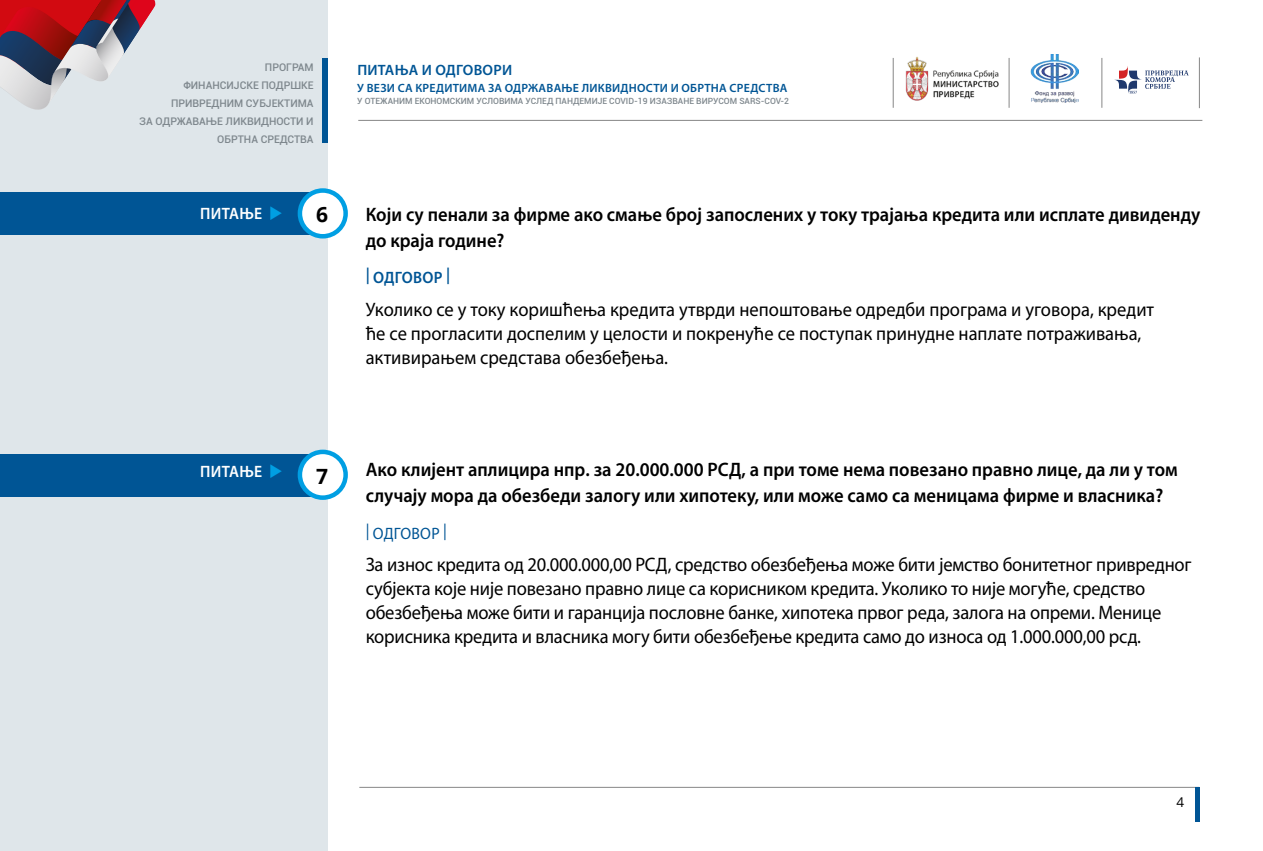
<style>
.page{position:relative;width:1263px;height:851px;background:#fff}
.page>*{position:absolute;margin:0;border:0;box-sizing:border-box;transform-origin:0 0}
.t1{font:700 21px "Open Sans";color:#000}
.t2{font:19.5px/24px "Myriad Pro";letter-spacing:-.01em;color:#000;scale:.95 1}
.t3{font:600 19.5px/25.5px "Myriad Pro";color:#000;scale:.95 1}
.t4{font:600 16.5px "Myriad Pro";color:#fff;scale:.95 1}
.t5{font:600 16.5px "Myriad Pro";color:#005595;scale:.95 1}
.t6{font:16.5px "Myriad Pro";letter-spacing:.02em;color:#005595;scale:.95 1}
.t7{font:600 15px "Myriad Pro";letter-spacing:.02em;color:#005595}
.t8{font:13.5px "Open Sans";color:#000}
.t9{font:600 12px "Myriad Pro";letter-spacing:.02em;color:#005595}
.t10{font:500 10.5px/18px "Roboto";color:#7e878d;text-align:right}
.t11{font:500 8.55px "Roboto";color:#7e878d}
.s1{color:#009fe3}
</style>
<div class="page">
<div style="left:0;top:0;width:328px;height:850px;background:#dfe6ea"></div>
<hr style="left:1009px;top:58px;width:1px;height:50px;background:#878787">
<hr style="left:1101px;top:58px;width:1px;height:50px;background:#878787">
<hr style="left:1199px;top:57px;width:1px;height:51px;background:#878787">
<hr style="left:893px;top:58px;width:1px;height:50px;background:#878787">
<hr style="left:358px;top:120px;width:844px;height:1px;background:#878787">
<hr style="left:359px;top:787px;width:840px;height:1px;background:#878787">
<svg style="left:0;top:0;width:156px;height:110px"></svg>
<svg style="left:1114px;top:66px;width:74px;height:28px"></svg>
<img style="left:1030px;top:54px;width:48px;height:48px">
<div style="left:1195px;top:787px;width:5px;height:34px;background:#005595"></div>
<div style="left:322px;top:58px;width:5px;height:84px;background:#005595"></div>
<img style="left:905px;top:56px;width:94px;height:45px">
<div style="left:0;top:192px;width:327px;height:43px;background:#005595"></div>
<div style="left:0;top:454px;width:327px;height:42px;background:#005595"></div>
<div style="left:300px;top:190px;width:46px;height:46px;background:#fff;border-radius:50%"></div>
<div style="left:298px;top:188px;width:50px;height:50px;border:4px solid #009fe3;border-radius:50%"></div>
<div style="left:300px;top:452px;width:46px;height:45px;background:#fff;border-radius:50%"></div>
<div style="left:298px;top:449px;width:50px;height:51px;border:4px solid #009fe3;border-radius:50%"></div>
<p class="t10" style="left:139px;top:57px;width:176px">ПРОГРАМ<br>ФИНАНСИЈСКЕ ПОДРШКЕ<br>ПРИВРЕДНИМ СУБЈЕКТИМА<br>ЗА ОДРЖАВАЊЕ ЛИКВИДНОСТИ И<br>ОБРТНА СРЕДСТВА</p>
<p class="t7" style="left:357px;top:61px;width:156px">ПИТАЊА И ОДГОВОРИ</p>
<p class="t9" style="left:357px;top:80px;width:432px">У ВЕЗИ СА КРЕДИТИМА ЗА ОДРЖАВАЊЕ ЛИКВИДНОСТИ И ОБРТНА СРЕДСТВА</p>
<p class="t11" style="left:357px;top:94px;width:433px">У ОТЕЖАНИМ ЕКОНОМСКИМ УСЛОВИМА УСЛЕД ПАНДЕМИЈЕ COVID-19 ИЗАЗВАНЕ ВИРУСОМ SARS-CОV-2</p>
<p class="t4" style="left:200px;top:203px;width:88px">питање <span class="s1">◆</span></p>
<p class="t1" style="left:316px;top:200px;width:13px">6</p>
<p class="t4" style="left:200px;top:461px;width:88px">питање <span class="s1">◆</span></p>
<p class="t1" style="left:316px;top:461px;width:13px">7</p>
<p class="t3" style="left:366px;top:201px;width:880px">Који су пенали за фирме ако смање број запослених у току трајања кредита или исплате дивиденду до краја године?</p>
<p class="t5" style="left:366px;top:267px;width:90px">| одговор |</p>
<p class="t2" style="left:366px;top:297px;width:831px">Уколико се у току коришћења кредита утврди непоштовање одредби програма и уговора, кредит ће се прогласити доспелим у целости и покренуће се поступак принудне наплате потраживања, активирањем средстава обезбеђења.</p>
<p class="t3" style="left:366px;top:456px;width:856px">Ако клијент аплицира нпр. за 20.000.000 РСД, а при томе нема повезано правно лице, да ли у том случају мора да обезбеди залогу или хипотеку, или може само са меницама фирме и власника?</p>
<p class="t6" style="left:366px;top:522px;width:87px">| одговор |</p>
<p class="t2" style="left:366px;top:552px;width:871px">За износ кредита од 20.000.000,00 РСД, средство обезбеђења може бити јемство бонитетног привредног субјекта које није повезано правно лице са корисником кредита. Уколико то није могуће, средство обезбеђења може бити и гаранција пословне банке, хипотека првог реда, залога на опреми. Менице корисника кредита и власника могу бити обезбеђење кредита само до износа од 1.000.000,00 рсд.</p>
<p class="t8" style="left:1176px;top:793px;width:9px">4</p>
</div>
